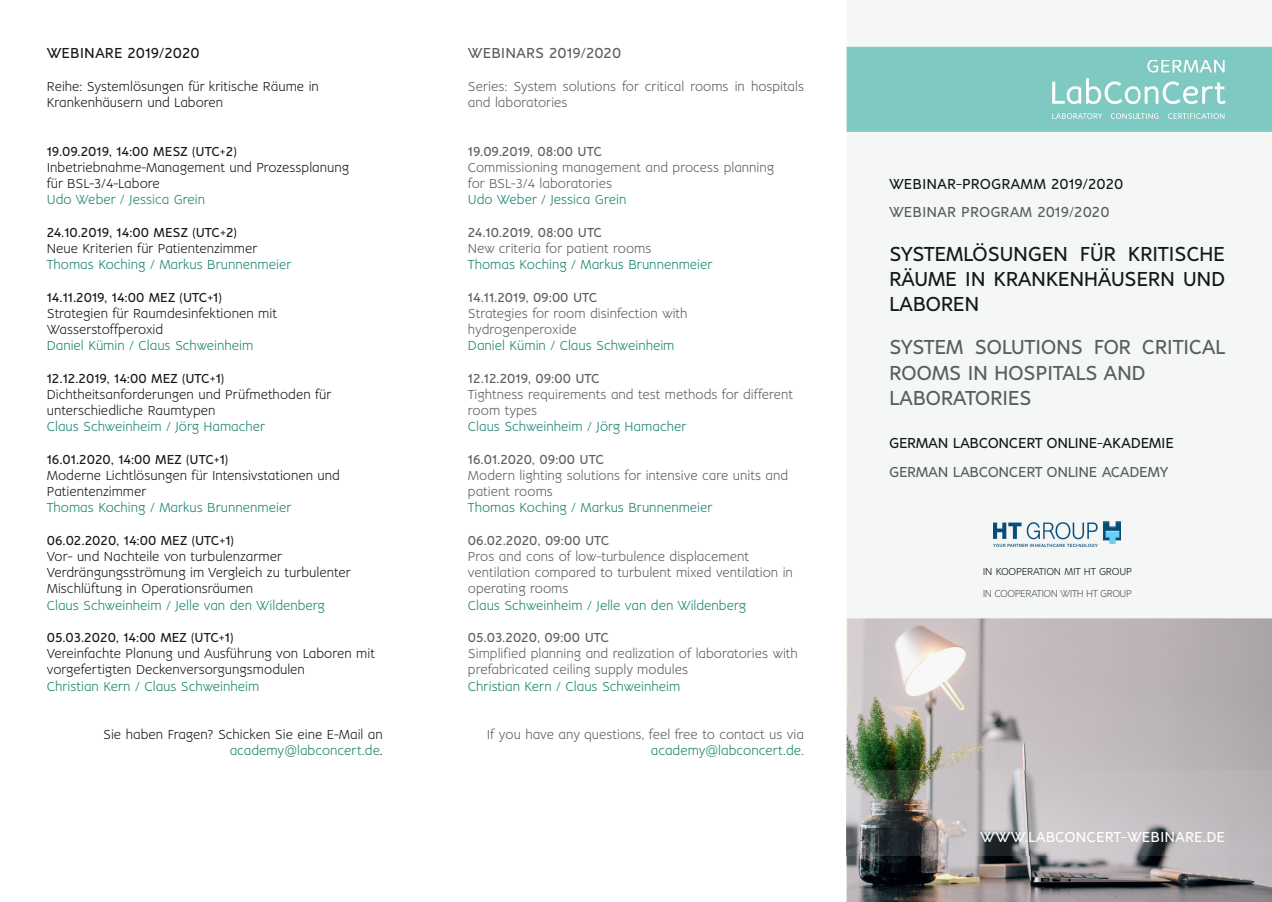
<style>
.page{position:relative;width:1272px;height:902px;background:#fff}
.page>*{position:absolute;margin:0;border:0;box-sizing:border-box;transform-origin:0 0}
.t1{font:21px/25.2px "no name 37";letter-spacing:-.025em;color:#14181b;text-align:justify}
.t2{font:21px/25.2px "no name 37";letter-spacing:-.025em;color:#5a5d5e}
.t3{font:15px "no name 37";color:#14181b}
.t4{font:15px "no name 37";color:#5a5d5e}
.t5{font:15px "no name 37";letter-spacing:-.025em;color:#14181b}
.t6{font:15px "no name 37";letter-spacing:-.025em;color:#5a5d5e}
.t7{font:15px "no name 37";color:#fff}
.t8{font:13.5px/16.2px "no name 37 Light";color:#14181b}
.t9{font:13.5px/16.2px "no name 37 Light";color:#5a5d5e}
.t10{font:13.5px "no name 37 Light";color:#18836f}
.t11{font:13.5px "no name 37";color:#14181b}
.t12{font:13.5px "no name 37";color:#5a5d5e}
.t13{font:10.5px "no name 37 Light";letter-spacing:-.05em;color:#5a5d5e}
.t14{font:10.5px "no name 37 Light";letter-spacing:-.025em;color:#14181b}
.s1{color:#18836f}
</style>
<div class="page">
<img style="left:846px;top:618px;width:425px;height:283px">
<img style="left:846px;top:770px;width:425px;height:85px">
<div style="left:846px;top:47px;width:425px;height:85px;background:#7ecac2"></div>
<img style="left:1052px;top:60px;width:173px;height:59px">
<img style="left:993px;top:522px;width:127px;height:24px">
<p class="t3" style="left:47px;top:44px;width:154px">WEBINARE 2019/2020</p>
<p class="t8" style="left:47px;top:78px;width:274px">Reihe: Systemlösungen für kritische Räume in<br>Krankenhäusern und Laboren</p>
<p class="t11" style="left:47px;top:143px;width:191px">19.09.2019, 14:00 MESZ (UTC+2)</p>
<p class="t8" style="left:47px;top:159px;width:304px">Inbetriebnahme-Management und Prozessplanung für BSL-3/4-Labore</p>
<p class="t10" style="left:47px;top:191px;width:160px">Udo Weber / Jessica Grein</p>
<p class="t11" style="left:47px;top:224px;width:192px">24.10.2019, 14:00 MESZ (UTC+2)</p>
<p class="t8" style="left:47px;top:240px;width:212px">Neue Kriterien für Patientenzimmer</p>
<p class="t10" style="left:47px;top:256px;width:246px">Thomas Koching / Markus Brunnenmeier</p>
<p class="t11" style="left:47px;top:289px;width:176px">14.11.2019, 14:00 MEZ (UTC+1)</p>
<p class="t8" style="left:47px;top:305px;width:232px">Strategien für Raumdesinfektionen mit<br>Wasserstoffperoxid</p>
<p class="t10" style="left:47px;top:337px;width:208px">Daniel Kümin / Claus Schweinheim</p>
<p class="t11" style="left:47px;top:370px;width:179px">12.12.2019, 14:00 MEZ (UTC+1)</p>
<p class="t8" style="left:47px;top:386px;width:286px">Dichtheitsanforderungen und Prüfmethoden für unterschiedliche Raumtypen</p>
<p class="t10" style="left:47px;top:418px;width:220px">Claus Schweinheim / Jörg Hamacher</p>
<p class="t11" style="left:47px;top:451px;width:183px">16.01.2020, 14:00 MEZ (UTC+1)</p>
<p class="t8" style="left:47px;top:467px;width:295px">Moderne Lichtlösungen für Intensivstationen und<br>Patientenzimmer</p>
<p class="t10" style="left:47px;top:499px;width:246px">Thomas Koching / Markus Brunnenmeier</p>
<p class="t11" style="left:47px;top:532px;width:188px">06.02.2020, 14:00 MEZ (UTC+1)</p>
<p class="t8" style="left:47px;top:548px;width:306px">Vor- und Nachteile von turbulenzarmer<br>Verdrängungsströmung im Vergleich zu turbulenter<br>Mischlüftung in Operationsräumen</p>
<p class="t10" style="left:47px;top:596px;width:280px">Claus Schweinheim / Jelle van den Wildenberg</p>
<p class="t11" style="left:47px;top:629px;width:188px">05.03.2020, 14:00 MEZ (UTC+1)</p>
<p class="t8" style="left:47px;top:645px;width:330px">Vereinfachte Planung und Ausführung von Laboren mit vorgefertigten Deckenversorgungsmodulen</p>
<p class="t10" style="left:47px;top:677px;width:214px">Christian Kern / Claus Schweinheim</p>
<p class="t8" style="left:103px;top:726px;width:281px;text-align:right">Sie haben Fragen? Schicken Sie eine E-Mail an <span class="s1">academy@labconcert.de</span>.</p>
<p class="t4" style="left:468px;top:44px;width:155px">WEBINARS 2019/2020</p>
<p class="t9" style="left:468px;top:78px;width:337px">Series: System solutions for critical rooms in hospitals and laboratories</p>
<p class="t12" style="left:468px;top:143px;width:135px">19.09.2019, 08:00 UTC</p>
<p class="t9" style="left:468px;top:159px;width:308px">Commissioning management and process planning for BSL-3/4 laboratories</p>
<p class="t10" style="left:468px;top:191px;width:160px">Udo Weber / Jessica Grein</p>
<p class="t12" style="left:468px;top:224px;width:136px">24.10.2019, 08:00 UTC</p>
<p class="t9" style="left:468px;top:240px;width:185px">New criteria for patient rooms</p>
<p class="t10" style="left:468px;top:256px;width:246px">Thomas Koching / Markus Brunnenmeier</p>
<p class="t12" style="left:468px;top:289px;width:131px">14.11.2019, 09:00 UTC</p>
<p class="t9" style="left:468px;top:305px;width:221px">Strategies for room disinfection with hydrogenperoxide</p>
<p class="t10" style="left:468px;top:337px;width:208px">Daniel Kümin / Claus Schweinheim</p>
<p class="t12" style="left:468px;top:370px;width:133px">12.12.2019, 09:00 UTC</p>
<p class="t9" style="left:468px;top:386px;width:327px">Tightness requirements and test methods for different room types</p>
<p class="t10" style="left:468px;top:418px;width:220px">Claus Schweinheim / Jörg Hamacher</p>
<p class="t12" style="left:468px;top:451px;width:137px">16.01.2020, 09:00 UTC</p>
<p class="t9" style="left:468px;top:467px;width:322px">Modern lighting solutions for intensive care units and patient rooms</p>
<p class="t10" style="left:468px;top:499px;width:246px">Thomas Koching / Markus Brunnenmeier</p>
<p class="t12" style="left:468px;top:532px;width:143px">06.02.2020, 09:00 UTC</p>
<p class="t9" style="left:468px;top:548px;width:326px">Pros and cons of low-turbulence displacement ventilation compared to turbulent mixed ventilation in operating rooms</p>
<p class="t10" style="left:468px;top:596px;width:280px">Claus Schweinheim / Jelle van den Wildenberg</p>
<p class="t12" style="left:468px;top:629px;width:143px">05.03.2020, 09:00 UTC</p>
<p class="t9" style="left:468px;top:645px;width:331px">Simplified planning and realization of laboratories with prefabricated ceiling supply modules</p>
<p class="t10" style="left:468px;top:677px;width:214px">Christian Kern / Claus Schweinheim</p>
<p class="t9" style="left:487px;top:726px;width:319px;text-align:right">If you have any questions, feel free to contact us via <span class="s1">academy@labconcert.de</span>.</p>
<p class="t3" style="left:889px;top:174px;width:236px">WEBINAR-PROGRAMM 2019/2020</p>
<p class="t4" style="left:889px;top:203px;width:222px">WEBINAR PROGRAM 2019/2020</p>
<h1 class="t1" style="left:889px;top:240px;width:337px">SYSTEMLÖSUNGEN FÜR KRITISCHE RÄUME IN KRANKENHÄUSERN UND LABOREN</h1>
<h1 class="t2" style="left:889px;top:334px;width:337px">SYSTEM SOLUTIONS FOR CRITICAL<br>ROOMS IN HOSPITALS AND<br>LABORATORIES</h1>
<p class="t5" style="left:889px;top:434px;width:286px">GERMAN LABCONCERT ONLINE-AKADEMIE</p>
<p class="t6" style="left:889px;top:462px;width:281px">GERMAN LABCONCERT ONLINE ACADEMY</p>
<p class="t14" style="left:982px;top:565px;width:151px">IN KOOPERATION MIT HT GROUP</p>
<p class="t13" style="left:982px;top:587px;width:151px">IN COOPERATION WITH HT GROUP</p>
<p class="t7" style="left:980px;top:827px;width:247px">WWW.LABCONCERT-WEBINARE.DE</p>
</div>
